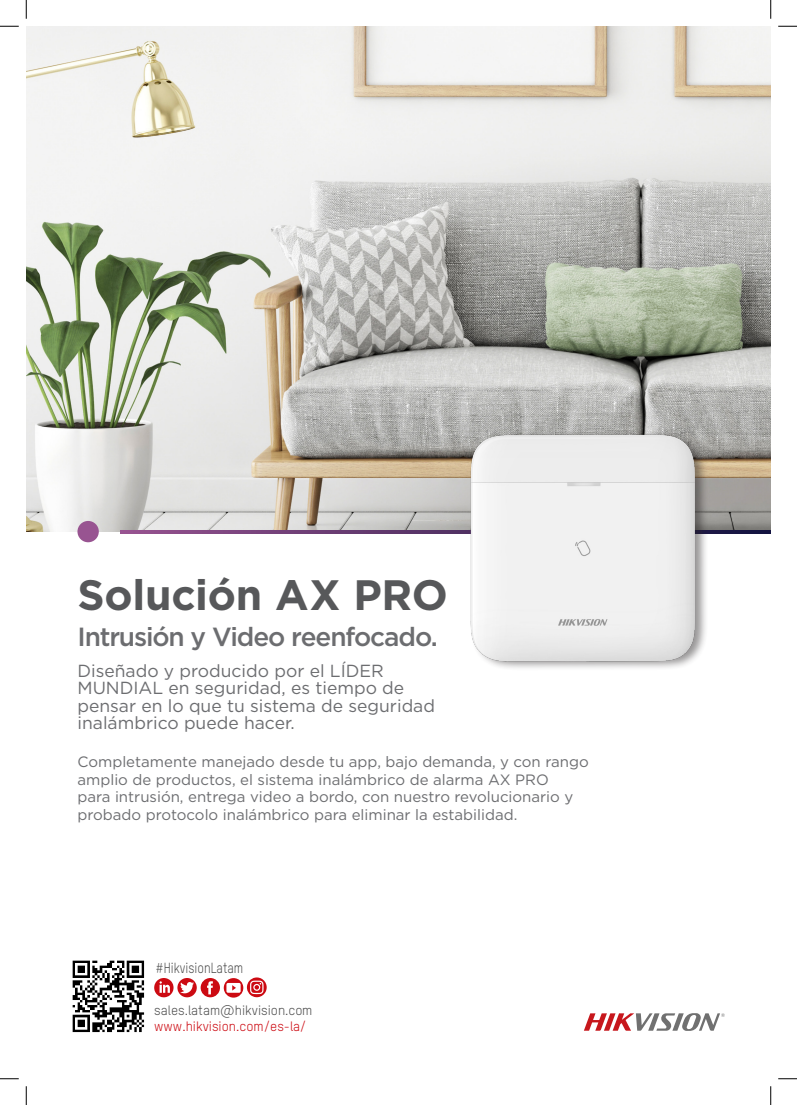
<style>
.page{position:relative;width:797px;height:1105px;background:#fff}
.page>*{position:absolute;margin:0;border:0;box-sizing:border-box;transform-origin:0 0}
.t1{font:700 42.5px "Gotham";letter-spacing:-.005em;color:#57585a}
.t2{font:500 26.25px "Gotham";letter-spacing:-.045em;color:#6c6d70}
.t3{font:17.5px/17.5px "Gotham";color:#6c6d70}
.t4{font:15px/17.5px "Gotham";color:#6c6d70}
.t5{font:14.38px "T Star Pro";color:#4d4d4d;scale:.86 1}
.t6{font:13.38px "TSTARPRO";color:#4d4d4d}
.t7{font:13.38px "TSTARPRO";color:#cc0a12}
</style>
<div class="page">
<img style="left:26px;top:26px;width:744px;height:506px">
<svg style="left:120px;top:530px;width:650px;height:4px"></svg>
<div style="left:77px;top:521px;width:22px;height:21px;background:#985491;border-radius:50%"></div>
<svg style="left:584px;top:1013px;width:140px;height:18px"></svg>
<img style="left:445px;top:418px;width:279px;height:250px">
<svg style="left:154px;top:977px;width:113px;height:21px"></svg>
<img style="left:72px;top:960px;width:73px;height:73px">
<svg style="left:0;top:25px;width:19px;height:2px"></svg>
<svg style="left:778px;top:25px;width:19px;height:2px"></svg>
<svg style="left:0;top:1078px;width:19px;height:1px"></svg>
<svg style="left:778px;top:1078px;width:19px;height:1px"></svg>
<svg style="left:25px;top:0;width:2px;height:19px"></svg>
<svg style="left:25px;top:1086px;width:2px;height:19px"></svg>
<svg style="left:770px;top:0;width:1px;height:19px"></svg>
<svg style="left:770px;top:1086px;width:1px;height:19px"></svg>
<p class="t1" style="left:77px;top:567px;width:372px">Solución AX PRO</p>
<p class="t2" style="left:77px;top:620px;width:362px">Intrusión y Video reenfocado.</p>
<p class="t3" style="left:77px;top:662px;width:359px">Diseñado y producido por el LÍDER MUNDIAL en seguridad, es tiempo de pensar en lo que tu sistema de seguridad inalámbrico puede hacer.</p>
<p class="t4" style="left:77px;top:753px;width:512px">Completamente manejado desde tu app, bajo demanda, y con rango amplio de productos, el sistema inalámbrico de alarma AX PRO<br>para intrusión, entrega video a bordo, con nuestro revolucionario y probado protocolo inalámbrico para eliminar la estabilidad.</p>
<p class="t5" style="left:155px;top:958px;width:104px">#HikvisionLatam</p>
<p class="t6" style="left:154px;top:1001px;width:160px">sales.latam@hikvision.com</p>
<p class="t7" style="left:154px;top:1017px;width:154px">www.hikvision.com/es-la/</p>
</div>
